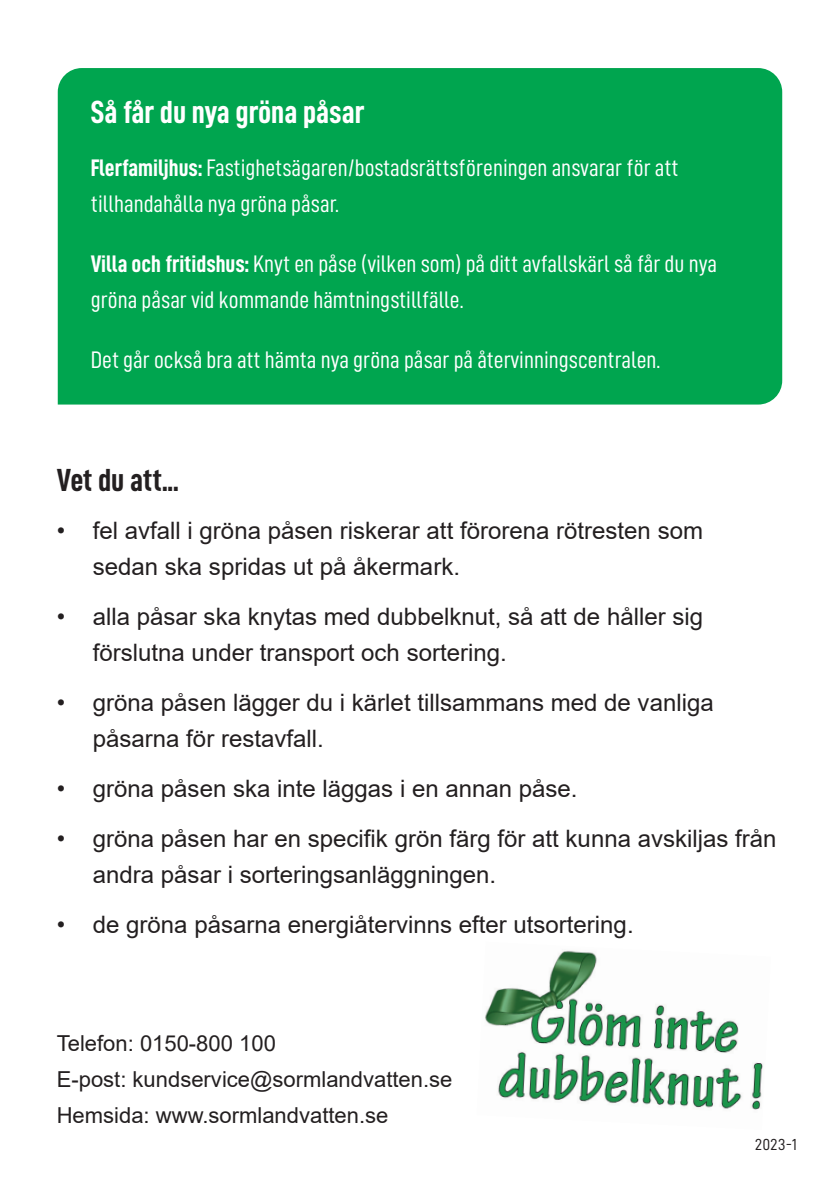
<style>
.page{position:relative;width:840px;height:1191px;background:#fff}
.page>*{position:absolute;margin:0;border:0;box-sizing:border-box;transform-origin:0 0}
.t1{font:32px "D DIN Condensed Bold";color:#fff}
.t2{font:32px "D DIN Condensed Bold";letter-spacing:-.01em;color:#231f20}
.t3{font:24px/36px "Arial";color:#231f20}
.t4{font:24px/36px "D DIN Condensed";color:#fff}
.t5{font:22px/36px "Arial";color:#231f20}
.t6{font:16px "D DIN";color:#231f20}
.s1{font-family:"D DIN Condensed Bold"}
</style>
<div class="page">
<div style="left:58px;top:68px;width:723px;height:336px;background:#00a54f"></div>
<img style="left:485px;top:950px;width:278px;height:160px">
<h1 class="t1" style="left:91px;top:94px;width:275px">Så får du nya gröna påsar</h1>
<p class="t4" style="left:91px;top:149px;width:589px"><span class="s1">Flerfamiljhus:</span> Fastighetsägaren/bostadsrättsföreningen ansvarar för att tillhandahålla nya gröna påsar.</p>
<p class="t4" style="left:91px;top:245px;width:627px"><span class="s1">Villa och fritidshus:</span> Knyt en påse (vilken som) på ditt avfallskärl så får du nya gröna påsar vid kommande hämtningstillfälle.</p>
<p class="t4" style="left:91px;top:341px;width:571px">Det går också bra att hämta nya gröna påsar på återvinningscentralen.</p>
<h1 class="t2" style="left:57px;top:462px;width:123px">Vet du att...</h1>
<p class="t3" style="left:93px;top:512px;width:611px;text-indent:-36px">• fel avfall i gröna påsen riskerar att förorena rötresten som sedan ska spridas ut på åkermark.</p>
<p class="t3" style="left:93px;top:598px;width:611px;text-indent:-36px">• alla påsar ska knytas med dubbelknut, så att de håller sig förslutna under transport och sortering.</p>
<p class="t3" style="left:93px;top:684px;width:622px;text-indent:-36px">• gröna påsen lägger du i kärlet tillsammans med de vanliga påsarna för restavfall.</p>
<p class="t3" style="left:57px;top:770px;width:522px">• gröna påsen ska inte läggas i en annan påse.</p>
<p class="t3" style="left:93px;top:820px;width:685px;text-indent:-36px">• gröna påsen har en specifik grön färg för att kunna avskiljas från andra påsar i sorteringsanläggningen.</p>
<p class="t3" style="left:57px;top:906px;width:578px">• de gröna påsarna energiåtervinns efter utsortering.</p>
<p class="t5" style="left:57px;top:1025px;width:397px">Telefon: 0150-800 100<br>E-post: kundservice@sormlandvatten.se<br>Hemsida: www.sormlandvatten.se</p>
<p class="t6" style="left:754px;top:1136px;width:44px">2023-1</p>
</div>
